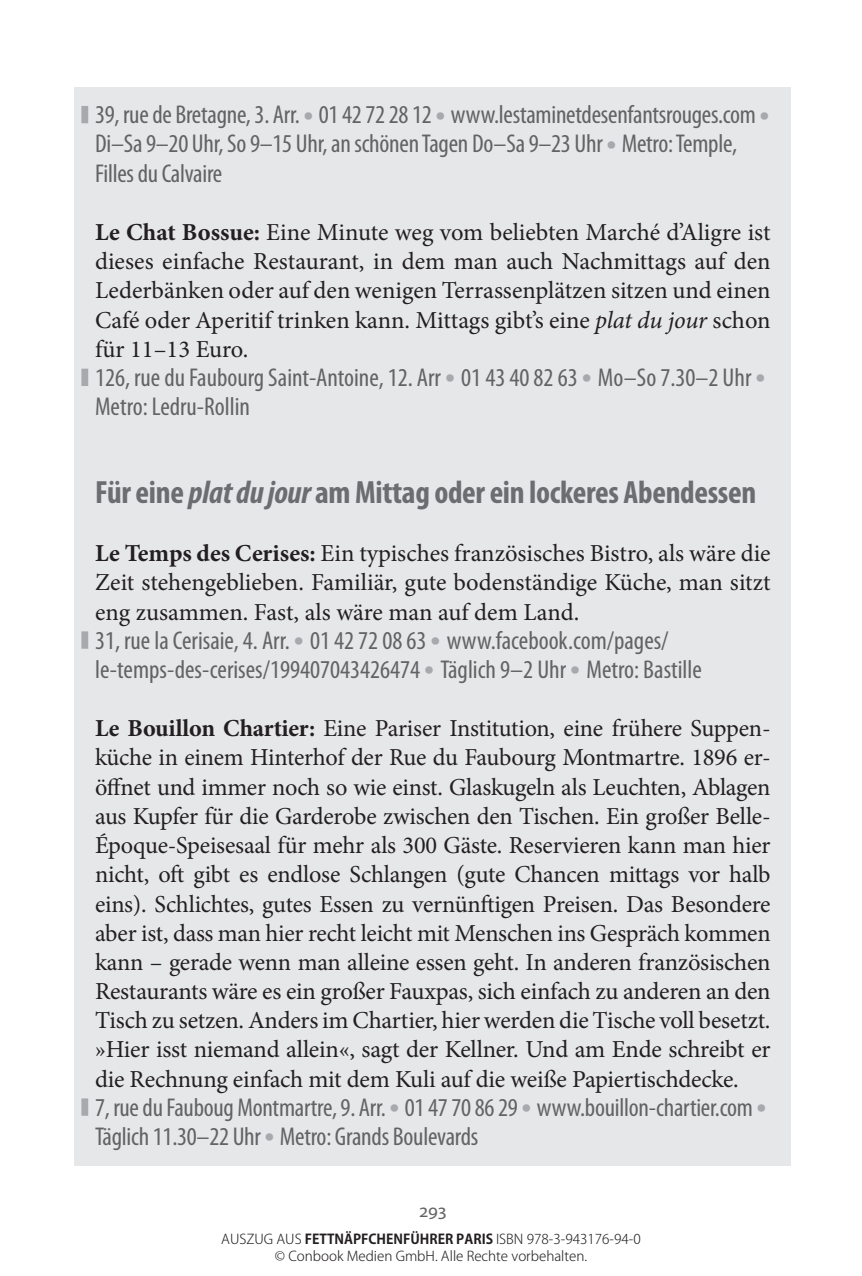
<style>
.page{position:relative;width:862px;height:1276px;background:#fff}
.page>*{position:absolute;margin:0;border:0;box-sizing:border-box;transform-origin:0 0}
.t1{font:700 condensed 32.18px "Myriad Pro";letter-spacing:-.01em;color:#6c6d70}
.t2{font:condensed 25.88px/29.2px "Myriad Pro";letter-spacing:-.01em;color:#636366}
.t3{font:24.3px/29.2px "Minion Pro";letter-spacing:-.005em;color:#231f20;text-align:justify}
.t4{font:19.12px "Myriad Pro";color:#636366}
.t5{font:300 13.5px/16.2px "Koz Go Pro";color:#231f20;text-align:center}
.s1{font-size:38.7px;color:#a8a9ad}
.s2{font-weight:700}
.s3{font-style:italic}
</style>
<div class="page">
<div style="left:75px;top:87px;width:715px;height:1078px;background:#e6e7e9"></div>
<div style="left:81px;top:106px;width:7px;height:17px;background:#a8a9ad"></div>
<div style="left:81px;top:369px;width:7px;height:17px;background:#a8a9ad"></div>
<div style="left:81px;top:631px;width:7px;height:18px;background:#a8a9ad"></div>
<div style="left:81px;top:1098px;width:7px;height:17px;background:#a8a9ad"></div>
<p class="t2" style="left:95px;top:100px;width:675px">39, rue de Bretagne, 3. Arr. <span class="s1">•</span> 01 42 72 28 12 <span class="s1">•</span> www.lestaminetdesenfantsrouges.com <span class="s1">•<br></span>Di–Sa 9–20 Uhr, So 9–15 Uhr, an schönen Tagen Do–Sa 9–23 Uhr <span class="s1">•</span> Metro: Temple,<br>Filles du Calvaire</p>
<p class="t3" style="left:95px;top:218px;width:676px"><span class="s2">Le Chat Bossue:</span> Eine Minute weg vom beliebten Marché d’Aligre ist dieses einfache Restaurant, in dem man auch Nachmittags auf den Lederbänken oder auf den wenigen Terrassenplätzen sitzen und einen Café oder Aperitif trinken kann. Mittags gibt’s eine <span class="s3">plat du jour</span> schon für 11–13 Euro.</p>
<p class="t2" style="left:95px;top:362px;width:671px">126, rue du Faubourg Saint-Antoine, 12. Arr <span class="s1">•</span> 01 43 40 82 63 <span class="s1">•</span> Mo–So 7.30–2 Uhr <span class="s1">•<br></span>Metro: Ledru-Rollin</p>
<h1 class="t1" style="left:95px;top:472px;width:662px">Für eine <span class="s3">plat du jour</span> am Mittag oder ein lockeres Abendessen</h1>
<p class="t3" style="left:95px;top:539px;width:676px"><span class="s2">Le Temps des Cerises:</span> Ein typisches französisches Bistro, als wäre die Zeit stehengeblieben. Familiär, gute bodenständige Küche, man sitzt eng zusammen. Fast, als wäre man auf dem Land.</p>
<p class="t2" style="left:95px;top:625px;width:608px">31, rue la Cerisaie, 4. Arr. <span class="s1">•</span> 01 42 72 08 63 <span class="s1">•</span> www.facebook.com/pages/ le-temps-des-cerises/199407043426474 <span class="s1">•</span> Täglich 9–2 Uhr <span class="s1">•</span> Metro: Bastille</p>
<p class="t3" style="left:95px;top:714px;width:676px"><span class="s2">Le Bouillon Chartier:</span> Eine Pariser Institution, eine frühere Suppen&shy;küche in einem Hinterhof der Rue du Faubourg Montmartre. 1896 er&shy;öffnet und immer noch so wie einst. Glaskugeln als Leuchten, Ablagen aus Kupfer für die Garderobe zwischen den Tischen. Ein großer Belle-Époque-Speisesaal für mehr als 300 Gäste. Reservieren kann man hier nicht, oft gibt es endlose Schlangen (gute Chancen mittags vor halb eins). Schlichtes, gutes Essen zu vernünftigen Preisen. Das Besondere aber ist, dass man hier recht leicht mit Menschen ins Gespräch kommen kann – gerade wenn man alleine essen geht. In anderen französischen Restaurants wäre es ein großer Fauxpas, sich einfach zu anderen an den Tisch zu setzen. Anders im Chartier, hier werden die Tische voll besetzt. »Hier isst niemand allein«, sagt der Kellner. Und am Ende schreibt er die Rechnung einfach mit dem Kuli auf die weiße Papiertischdecke.</p>
<p class="t2" style="left:95px;top:1092px;width:672px">7, rue du Fauboug Montmartre, 9. Arr. <span class="s1">•</span> 01 47 70 86 29 <span class="s1">•</span> www.bouillon-chartier.com <span class="s1">•<br></span>Täglich 11.30–22 Uhr <span class="s1">•</span> Metro: Grands Boulevards</p>
<p class="t4" style="left:419px;top:1198px;width:28px">293</p>
<p class="t5" style="left:221px;top:1231px;width:421px">AUSZUG AUS <span class="s2">FETTNÄPFCHENFÜHRER PARIS</span> ISBN 978-3-943176-94-0 © Conbook Medien GmbH. Alle Rechte vorbehalten.</p>
</div>
